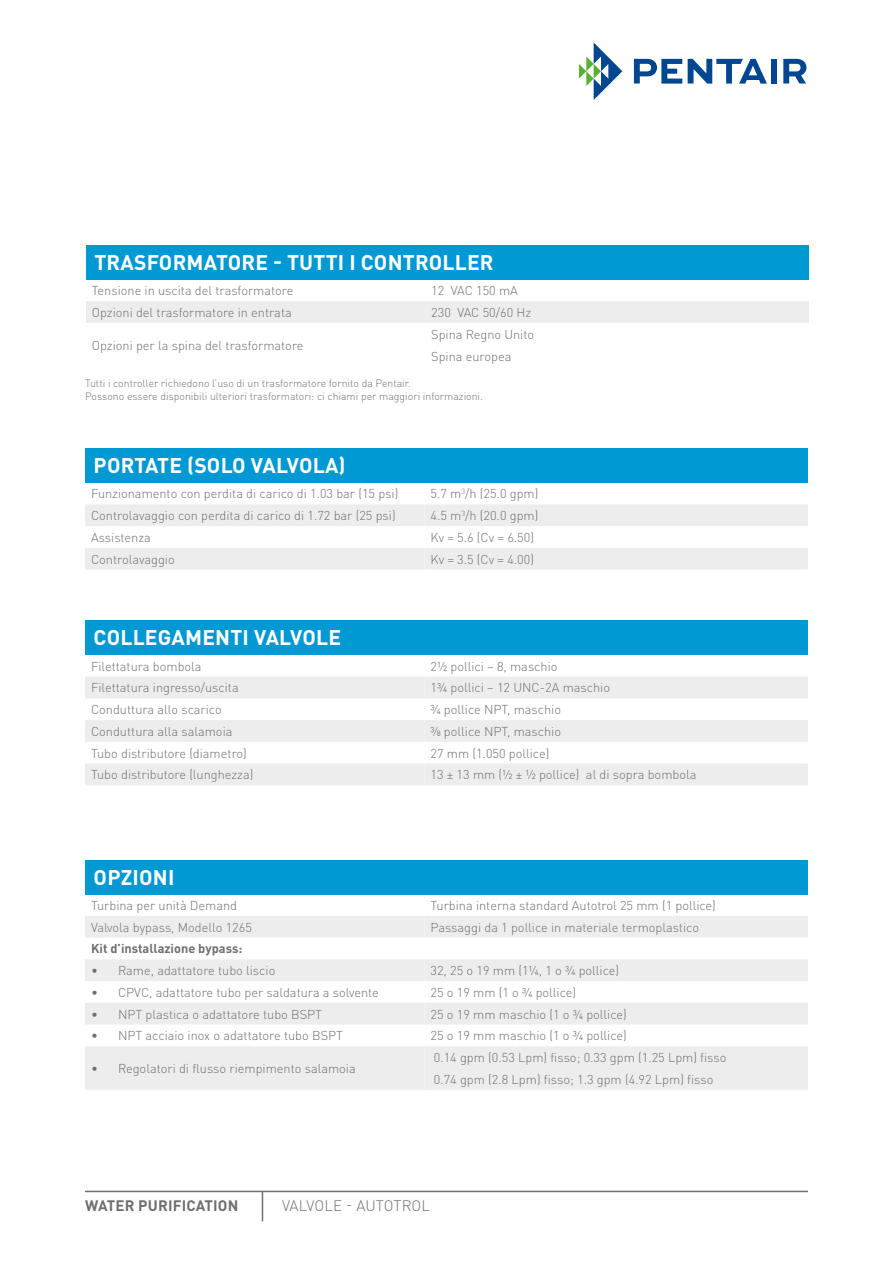
<style>
.page{position:relative;width:893px;height:1263px;background:#fff}
.page>*{position:absolute;margin:0;border:0;box-sizing:border-box;transform-origin:0 0}
.t1{font:700 21px "DIN Pro";letter-spacing:.01em;color:#fff}
.t2{font:700 15px "DIN Pro";letter-spacing:.01em;color:#706f6f}
.t3{font:300 15px "DIN Pro";letter-spacing:.01em;color:#706f6f}
.t4{font:300 12.75px/21.8px "DIN Pro";color:#706f6f}
.t5{font:700 12.75px "DIN Pro";color:#706f6f}
.t6{font:300 10.5px/12.6px "DIN Pro";color:#706f6f}
</style>
<div class="page">
<hr style="left:85px;top:1191px;width:723px;height:1px;background:#706f6f">
<hr style="left:262px;top:1191px;width:1px;height:30px;background:#706f6f">
<div style="left:85px;top:860px;width:723px;height:34px;background:#0099d4"></div>
<svg style="left:85px;top:916px;width:339px;height:174px;fill:#ededed"></svg>
<svg style="left:424px;top:916px;width:384px;height:108px"></svg>
<div style="left:424px;top:1046px;width:384px;height:44px;background:#ededed"></div>
<div style="left:85px;top:621px;width:723px;height:34px;background:#0099d4"></div>
<svg style="left:85px;top:677px;width:723px;height:108px"></svg>
<div style="left:86px;top:246px;width:723px;height:34px;background:#0099d4"></div>
<div style="left:86px;top:301px;width:339px;height:22px;background:#ededed"></div>
<div style="left:425px;top:301px;width:384px;height:22px;background:#ededed"></div>
<div style="left:85px;top:449px;width:723px;height:34px;background:#0099d4"></div>
<svg style="left:85px;top:504px;width:723px;height:66px"></svg>
<svg style="left:579px;top:43px;width:43px;height:57px"></svg>
<svg style="left:634px;top:59px;width:48px;height:25px"></svg>
<svg style="left:688px;top:59px;width:79px;height:25px"></svg>
<div style="left:771px;top:59px;width:6px;height:25px;background:#004691"></div>
<svg style="left:783px;top:59px;width:23px;height:25px"></svg>
<h1 class="t1" style="left:94px;top:245px;width:401px">TRASFORMATORE - TUTTI I CONTROLLER</h1>
<p class="t4" style="left:92px;top:279px;width:203px">Tensione in uscita del trasformatore</p>
<p class="t4" style="left:431px;top:279px;width:88px">12 VAC 150 mA</p>
<p class="t4" style="left:92px;top:300px;width:201px">Opzioni del trasformatore in entrata</p>
<p class="t4" style="left:431px;top:300px;width:101px">230 VAC 50/60 Hz</p>
<p class="t4" style="left:92px;top:333px;width:213px">Opzioni per la spina del trasformatore</p>
<p class="t4" style="left:431px;top:322px;width:104px">Spina Regno Unito<br>Spina europea</p>
<p class="t6" style="left:85px;top:376px;width:399px">Tutti i controller richiedono l’uso di un trasformatore fornito da Pentair.<br>Possono essere disponibili ulteriori trasformatori: ci chiami per maggiori informazioni.</p>
<h1 class="t1" style="left:94px;top:448px;width:253px">PORTATE (SOLO VALVOLA)</h1>
<p class="t4" style="left:91px;top:482px;width:309px">Funzionamento con perdita di carico di 1.03 bar (15 psi)</p>
<p class="t4" style="left:430px;top:482px;width:109px">5.7 m<sup>3</sup>/h (25.0 gpm)</p>
<p class="t4" style="left:91px;top:503px;width:306px">Controlavaggio con perdita di carico di 1.72 bar (25 psi)</p>
<p class="t4" style="left:430px;top:503px;width:109px">4.5 m<sup>3</sup>/h (20.0 gpm)</p>
<p class="t4" style="left:91px;top:525px;width:61px">Assistenza</p>
<p class="t4" style="left:430px;top:525px;width:105px">Kv = 5.6 (Cv = 6.50)</p>
<p class="t4" style="left:91px;top:547px;width:85px">Controlavaggio</p>
<p class="t4" style="left:430px;top:547px;width:105px">Kv = 3.5 (Cv = 4.00)</p>
<h1 class="t1" style="left:94px;top:620px;width:249px">COLLEGAMENTI VALVOLE</h1>
<p class="t4" style="left:91px;top:654px;width:112px">Filettatura bombola</p>
<p class="t4" style="left:430px;top:654px;width:129px">21/2 pollici – 8, maschio</p>
<p class="t4" style="left:91px;top:676px;width:149px">Filettatura ingresso/uscita</p>
<p class="t4" style="left:430px;top:676px;width:181px">13/4 pollici – 12 UNC-2A maschio</p>
<p class="t4" style="left:91px;top:697px;width:132px">Conduttura allo scarico</p>
<p class="t4" style="left:430px;top:697px;width:132px">3/4 pollice NPT, maschio</p>
<p class="t4" style="left:91px;top:719px;width:143px">Conduttura alla salamoia</p>
<p class="t4" style="left:430px;top:719px;width:132px">3/8 pollice NPT, maschio</p>
<p class="t4" style="left:91px;top:741px;width:157px">Tubo distributore (diametro)</p>
<p class="t4" style="left:430px;top:741px;width:120px">27 mm (1.050 pollice)</p>
<p class="t4" style="left:91px;top:763px;width:164px">Tubo distributore (lunghezza)</p>
<p class="t4" style="left:430px;top:763px;width:267px">13 ± 13 mm (1/2 ± 1/2 pollice) al di sopra bombola</p>
<h1 class="t1" style="left:94px;top:859px;width:82px">OPZIONI</h1>
<p class="t4" style="left:91px;top:893px;width:148px">Turbina per unità Demand</p>
<p class="t4" style="left:430px;top:893px;width:287px">Turbina interna standard Autotrol 25 mm (1 pollice)</p>
<p class="t4" style="left:91px;top:915px;width:162px">Valvola bypass, Modello 1265</p>
<p class="t4" style="left:430px;top:915px;width:270px">Passaggi da 1 pollice in materiale termoplastico</p>
<p class="t5" style="left:91px;top:938px;width:153px">Kit d’installazione bypass:</p>
<p class="t4" style="left:91px;top:958px;width:186px">• Rame, adattatore tubo liscio</p>
<p class="t4" style="left:430px;top:958px;width:190px">32, 25 o 19 mm (11/4, 1 o 3/4 pollice)</p>
<p class="t4" style="left:91px;top:980px;width:289px">• CPVC, adattatore tubo per saldatura a solvente</p>
<p class="t4" style="left:430px;top:980px;width:147px">25 o 19 mm (1 o 3/4 pollice)</p>
<p class="t4" style="left:91px;top:1002px;width:233px">• NPT plastica o adattatore tubo BSPT</p>
<p class="t4" style="left:430px;top:1002px;width:198px">25 o 19 mm maschio (1 o 3/4 pollice)</p>
<p class="t4" style="left:91px;top:1024px;width:253px">• NPT acciaio inox o adattatore tubo BSPT</p>
<p class="t4" style="left:430px;top:1024px;width:198px">25 o 19 mm maschio (1 o 3/4 pollice)</p>
<p class="t4" style="left:91px;top:1056px;width:266px">• Regolatori di flusso riempimento salamoia</p>
<p class="t4" style="left:434px;top:1045px;width:294px">0.14 gpm (0.53 Lpm) fisso; 0.33 gpm (1.25 Lpm) fisso<br>0.74 gpm (2.8 Lpm) fisso; 1.3 gpm (4.92 Lpm) fisso</p>
<p class="t2" style="left:85px;top:1193px;width:155px">WATER PURIFICATION</p>
<p class="t3" style="left:282px;top:1194px;width:150px">VALVOLE - AUTOTROL</p>
</div>
